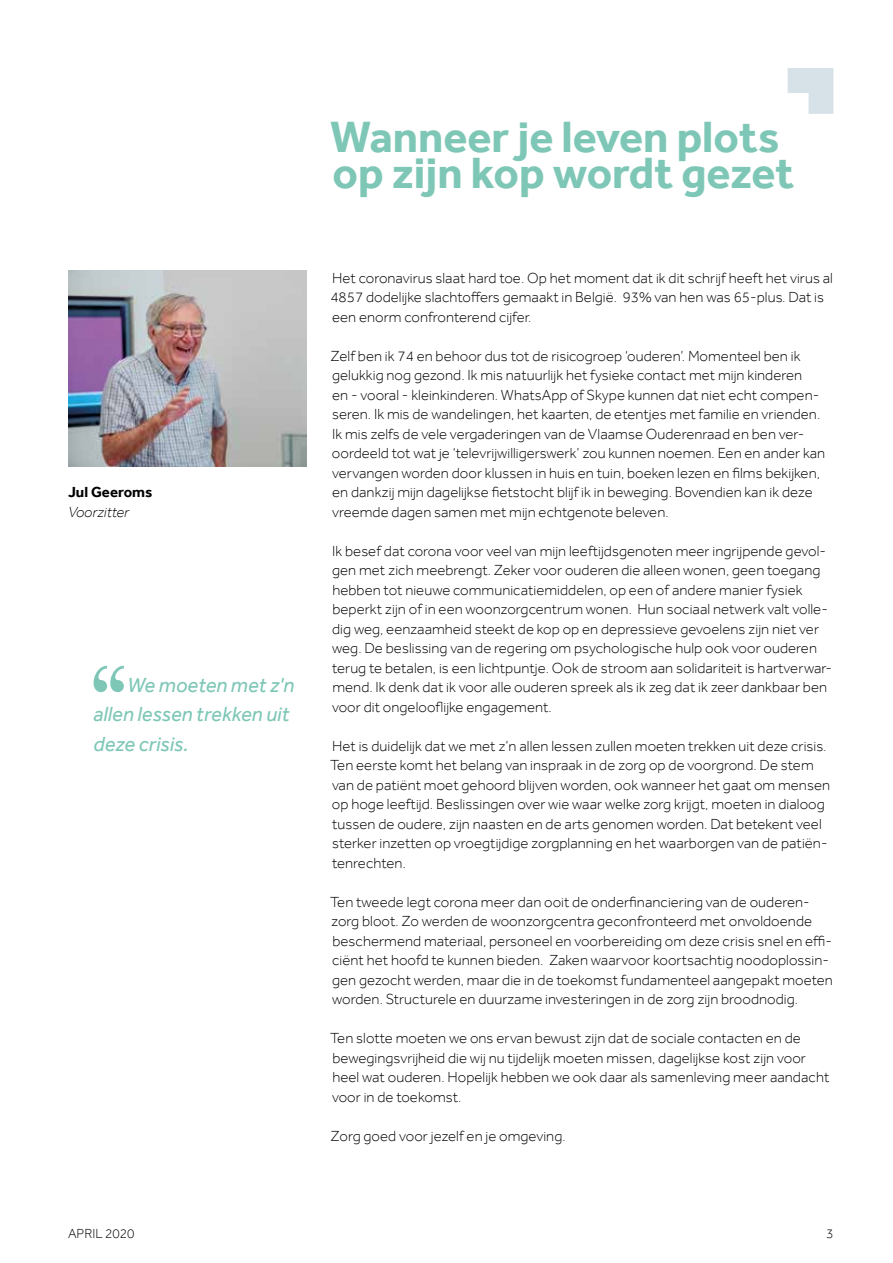
<style>
.page{position:relative;width:893px;height:1263px;background:#fff}
.page>*{position:absolute;margin:0;border:0;box-sizing:border-box;transform-origin:0 0}
.t1{font:700 45px/36px "Effra";color:#7ec7b7}
.t2{font:italic 21px/29.2px "Effra";color:#7ec7b7}
.t3{font:300 15px/19.5px "Effra";letter-spacing:.005em;color:#000}
.t4{font:700 15px "Effra";letter-spacing:.005em;color:#000}
.t5{font:italic 300 15px "Effra";letter-spacing:.005em;color:#000}
.t6{font:300 13.5px "Effra";color:#000}
</style>
<div class="page">
<svg style="left:788px;top:68px;width:45px;height:46px"></svg>
<svg style="left:93px;top:666px;width:31px;height:26px"></svg>
<img style="left:68px;top:271px;width:238px;height:196px">
<p class="t4" style="left:68px;top:483px;width:86px">Jul Geeroms</p>
<p class="t5" style="left:68px;top:503px;width:63px">Voorzitter</p>
<h2 class="t2" style="left:94px;top:670px;width:203px;text-indent:34px">We moeten met z'n allen lessen trekken uit deze crisis.</h2>
<h1 class="t1" style="left:330px;top:118px;width:466px">Wanneer je leven plots op zijn kop wordt gezet</h1>
<p class="t3" style="left:330px;top:268px;width:504px">Het coronavirus slaat hard toe. Op het moment dat ik dit schrijf heeft het virus al<br>4857 dodelijke slachtoffers gemaakt in België. 93% van hen was 65-plus. Dat is een enorm confronterend cijfer.</p>
<p class="t3" style="left:330px;top:346px;width:496px">Zelf ben ik 74 en behoor dus tot de risicogroep ‘ouderen’. Momenteel ben ik gelukkig nog gezond. Ik mis natuurlijk het fysieke contact met mijn kinderen<br>en - vooral - kleinkinderen. WhatsApp of Skype kunnen dat niet echt compen&shy;seren. Ik mis de wandelingen, het kaarten, de etentjes met familie en vrienden.<br>Ik mis zelfs de vele vergaderingen van de Vlaamse Ouderenraad en ben ver&shy;oordeeld tot wat je ‘televrijwilligerswerk’ zou kunnen noemen. Een en ander kan vervangen worden door klussen in huis en tuin, boeken lezen en films bekijken, en dankzij mijn dagelijkse fietstocht blijf ik in beweging. Bovendien kan ik deze vreemde dagen samen met mijn echtgenote beleven.</p>
<p class="t3" style="left:332px;top:541px;width:502px">Ik besef dat corona voor veel van mijn leeftijdsgenoten meer ingrijpende gevol&shy;gen met zich meebrengt. Zeker voor ouderen die alleen wonen, geen toegang hebben tot nieuwe communicatiemiddelen, op een of andere manier fysiek beperkt zijn of in een woonzorgcentrum wonen. Hun sociaal netwerk valt volle&shy;dig weg, eenzaamheid steekt de kop op en depressieve gevoelens zijn niet ver weg. De beslissing van de regering om psychologische hulp ook voor ouderen terug te betalen, is een lichtpuntje. Ook de stroom aan solidariteit is hartverwar&shy;mend. Ik denk dat ik voor alle ouderen spreek als ik zeg dat ik zeer dankbaar ben voor dit ongelooflijke engagement.</p>
<p class="t3" style="left:330px;top:736px;width:501px">Het is duidelijk dat we met z’n allen lessen zullen moeten trekken uit deze crisis.<br>Ten eerste komt het belang van inspraak in de zorg op de voorgrond. De stem van de patiënt moet gehoord blijven worden, ook wanneer het gaat om mensen op hoge leeftijd. Beslissingen over wie waar welke zorg krijgt, moeten in dialoog tussen de oudere, zijn naasten en de arts genomen worden. Dat betekent veel sterker inzetten op vroegtijdige zorgplanning en het waarborgen van de patiën&shy;tenrechten.</p>
<p class="t3" style="left:330px;top:892px;width:504px">Ten tweede legt corona meer dan ooit de onderfinanciering van de ouderen&shy;zorg bloot. Zo werden de woonzorgcentra geconfronteerd met onvoldoende beschermend materiaal, personeel en voorbereiding om deze crisis snel en effi&shy;ciënt het hoofd te kunnen bieden. Zaken waarvoor koortsachtig noodoplossin&shy;gen gezocht werden, maar die in de toekomst fundamenteel aangepakt moeten worden. Structurele en duurzame investeringen in de zorg zijn broodnodig.</p>
<p class="t3" style="left:330px;top:1028px;width:501px">Ten slotte moeten we ons ervan bewust zijn dat de sociale contacten en de bewegingsvrijheid die wij nu tijdelijk moeten missen, dagelijkse kost zijn voor heel wat ouderen. Hopelijk hebben we ook daar als samenleving meer aandacht voor in de toekomst.</p>
<p class="t3" style="left:330px;top:1126px;width:237px">Zorg goed voor jezelf en je omgeving.</p>
<p class="t6" style="left:68px;top:1225px;width:68px">APRIL 2020</p>
<p class="t6" style="left:826px;top:1225px;width:9px">3</p>
</div>
